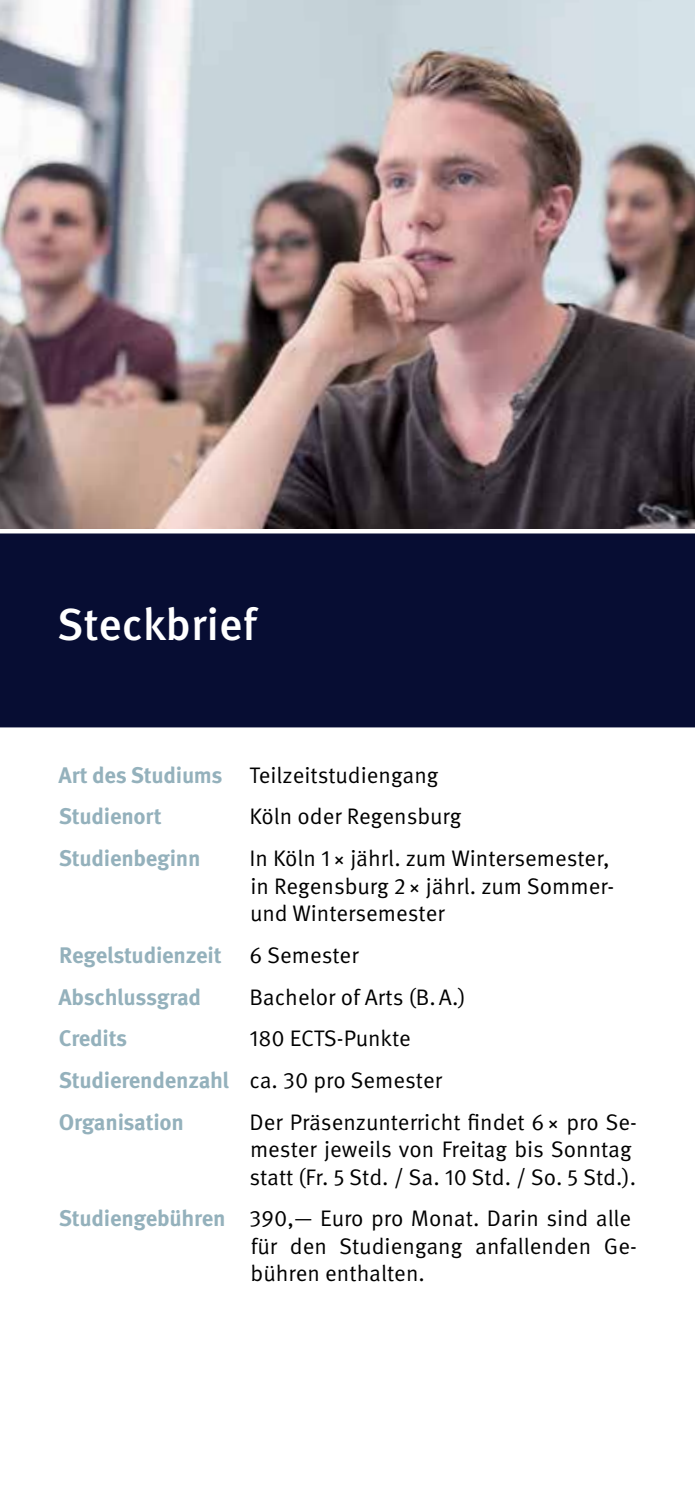
<style>
.page{position:relative;width:695px;height:1489px;background:#fff}
.page>*{position:absolute;margin:0;border:0;box-sizing:border-box;transform-origin:0 0}
.t1{font:500 45px "Meta OT";color:#fff}
.t2{font:22.5px/27.5px "Meta OT Norm";color:#000}
.t3{font:700 22.5px/41.8px "Meta OT";letter-spacing:-.01em;color:#94b1bc}
.s1{font-family:"Meta OT";font-weight:700;color:#94b1bc}
.s2{font-family:"Meta OT Norm";font-weight:400;color:#000}
</style>
<div class="page">
<img style="left:0;top:0;width:694px;height:528px">
<div style="left:0;top:533px;width:694px;height:194px;background:#070d33"></div>
<h1 class="t1" style="left:57px;top:596px;width:202px">Steckbrief</h1>
<p class="t2" style="left:59px;top:761px;width:381px"><span class="s1">Art des Studiums</span> Teilzeitstudiengang</p>
<p class="t3" style="left:59px;top:796px;width:104px">Studienort</p>
<p class="t2" style="left:249px;top:803px;width:213px">Köln oder Regensburg</p>
<p class="t3" style="left:59px;top:837px;width:143px">Studienbeginn</p>
<p class="t2" style="left:249px;top:844px;width:366px">In Köln 1× jährl. zum Wintersemester, in Regensburg 2× jährl. zum Sommer&shy;und Wintersemester</p>
<p class="t3" style="left:59px;top:934px;width:301px">Regelstudienzeit <span class="s2">6 Semester<br></span>Abschlussgrad</p>
<p class="t2" style="left:249px;top:983px;width:218px">Bachelor of Arts (B.A.)</p>
<p class="t3" style="left:59px;top:1017px;width:70px">Credits</p>
<p class="t2" style="left:249px;top:1024px;width:163px">180 ECTS-Punkte</p>
<p class="t3" style="left:59px;top:1059px;width:384px">Studierendenzahl <span class="s2">ca. 30 pro Semester<br></span>Organisation</p>
<p class="t2" style="left:249px;top:1108px;width:389px">Der Präsenzunterricht findet 6× pro Se&shy;mester jeweils von Freitag bis Sonntag statt (Fr. 5 Std. / Sa. 10 Std. / So. 5 Std.).</p>
<p class="t2" style="left:250px;top:1204px;width:387px;text-indent:-192px"><span class="s1">Studiengebühren</span> 390,— Euro pro Monat. Darin sind alle für den Studiengang anfallenden Ge&shy;bühren enthalten.</p>
</div>
